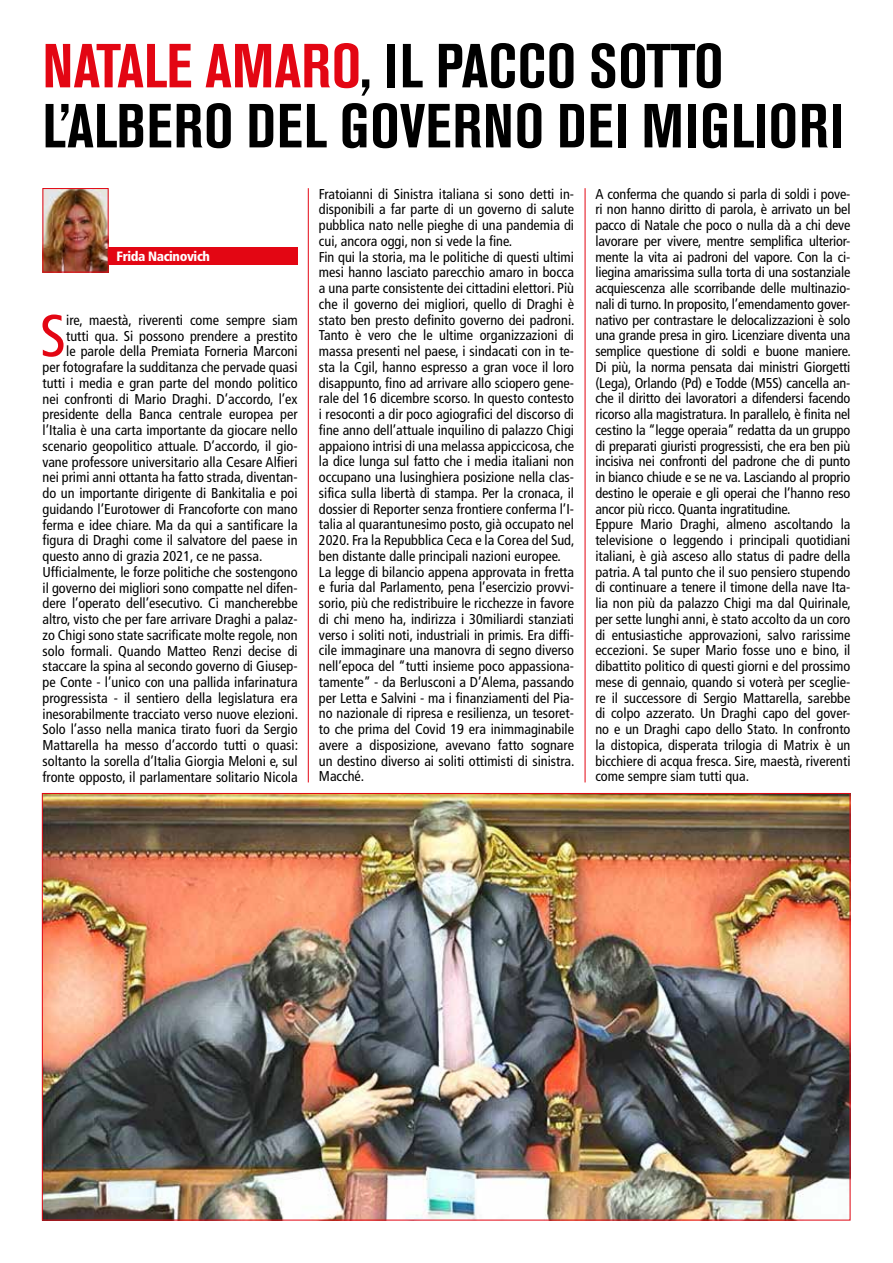
<style>
.page{position:relative;width:893px;height:1263px;background:#fff}
.page>*{position:absolute;margin:0;border:0;box-sizing:border-box;transform-origin:0 0}
.t1{font:700 condensed 61.5px/60px "Akzidenz Grotesk BE";letter-spacing:.015em;color:#000}
.t2{font:condensed 59.4px "Frutiger";color:#e30613}
.t3{font:condensed 14.25px/15.8px "Frutiger";color:#000}
.t4{font:900 condensed 13.5px "Frutiger";letter-spacing:-.03em;color:#fff}
.s1{color:#e30613}
</style>
<div class="page">
<img style="left:45px;top:190px;width:62px;height:80px">
<div style="left:43px;top:188px;width:66px;height:84px;border:1px solid #e30613"></div>
<div style="left:108px;top:248px;width:190px;height:17px;background:#e30613"></div>
<hr style="left:308px;top:188px;width:1px;height:594px;background:#e30613">
<hr style="left:585px;top:188px;width:1px;height:594px;background:#e30613">
<img style="left:44px;top:795px;width:804px;height:423px">
<h1 class="t1" style="left:43px;top:37px;width:802px"><span class="s1">NATALE AMARO</span>, IL PACCO SOTTO<br>L’ALBERO DEL GOVERNO DEI MIGLIORI</h1>
<p class="t4" style="left:117px;top:249px;width:95px">Frida Nacinovich</p>
<h2 class="t2" style="left:40px;top:301px;width:28px">S</h2>
<p class="t3" style="left:66px;top:312px;width:233px">ire, maestà, riverenti come sempre siam</p>
<p class="t3" style="left:66px;top:328px;width:233px">tutti qua. Si possono prendere a prestito</p>
<p class="t3" style="left:66px;top:344px;width:233px">le parole della Premiata Forneria Marconi</p>
<p class="t3" style="left:43px;top:359px;width:257px">per fotografare la sudditanza che pervade quasi</p>
<p class="t3" style="left:43px;top:375px;width:257px">tutti i media e gran parte del mondo politico</p>
<p class="t3" style="left:43px;top:391px;width:257px">nei confronti di Mario Draghi. D’accordo, l’ex</p>
<p class="t3" style="left:43px;top:407px;width:257px">presidente della Banca centrale europea per</p>
<p class="t3" style="left:43px;top:422px;width:257px">l’Italia è una carta importante da giocare nello</p>
<p class="t3" style="left:43px;top:438px;width:257px">scenario geopolitico attuale. D’accordo, il gio-</p>
<p class="t3" style="left:43px;top:454px;width:257px">vane professore universitario alla Cesare Alfieri</p>
<p class="t3" style="left:43px;top:470px;width:257px">nei primi anni ottanta ha fatto strada, diventan-</p>
<p class="t3" style="left:43px;top:485px;width:257px">do un importante dirigente di Bankitalia e poi</p>
<p class="t3" style="left:43px;top:501px;width:257px">guidando l’Eurotower di Francoforte con mano</p>
<p class="t3" style="left:43px;top:517px;width:257px">ferma e idee chiare. Ma da qui a santificare la</p>
<p class="t3" style="left:43px;top:533px;width:257px">figura di Draghi come il salvatore del paese in</p>
<p class="t3" style="left:43px;top:548px;width:221px">questo anno di grazia 2021, ce ne passa.</p>
<p class="t3" style="left:43px;top:564px;width:257px">Ufficialmente, le forze politiche che sostengono</p>
<p class="t3" style="left:43px;top:580px;width:257px">il governo dei migliori sono compatte nel difen-</p>
<p class="t3" style="left:43px;top:596px;width:257px">dere l’operato dell’esecutivo. Ci mancherebbe</p>
<p class="t3" style="left:43px;top:611px;width:257px">altro, visto che per fare arrivare Draghi a palaz-</p>
<p class="t3" style="left:43px;top:627px;width:257px">zo Chigi sono state sacrificate molte regole, non</p>
<p class="t3" style="left:43px;top:643px;width:257px">solo formali. Quando Matteo Renzi decise di</p>
<p class="t3" style="left:43px;top:659px;width:257px">staccare la spina al secondo governo di Giusep-</p>
<p class="t3" style="left:43px;top:674px;width:257px">pe Conte - l’unico con una pallida infarinatura</p>
<p class="t3" style="left:43px;top:690px;width:257px">progressista - il sentiero della legislatura era</p>
<p class="t3" style="left:43px;top:706px;width:257px">inesorabilmente tracciato verso nuove elezioni.</p>
<p class="t3" style="left:43px;top:722px;width:257px">Solo l’asso nella manica tirato fuori da Sergio</p>
<p class="t3" style="left:43px;top:737px;width:257px">Mattarella ha messo d’accordo tutti o quasi:</p>
<p class="t3" style="left:43px;top:753px;width:257px">soltanto la sorella d’Italia Giorgia Meloni e, sul</p>
<p class="t3" style="left:43px;top:769px;width:257px">fronte opposto, il parlamentare solitario Nicola</p>
<p class="t3" style="left:319px;top:186px;width:257px">Fratoianni di Sinistra italiana si sono detti in&shy;disponibili a far parte di un governo di salute pubblica nato nelle pieghe di una pandemia di cui, ancora oggi, non si vede la fine.<br>Fin qui la storia, ma le politiche di questi ultimi mesi hanno lasciato parecchio amaro in bocca a una parte consistente dei cittadini elettori. Più che il governo dei migliori, quello di Draghi è stato ben presto definito governo dei padroni.<br>Tanto è vero che le ultime organizzazioni di massa presenti nel paese, i sindacati con in te&shy;sta la Cgil, hanno espresso a gran voce il loro disappunto, fino ad arrivare allo sciopero gene&shy;rale del 16 dicembre scorso. In questo contesto i resoconti a dir poco agiografici del discorso di fine anno dell’attuale inquilino di palazzo Chigi appaiono intrisi di una melassa appiccicosa, che la dice lunga sul fatto che i media italiani non occupano una lusinghiera posizione nella clas&shy;sifica sulla libertà di stampa. Per la cronaca, il dossier di Reporter senza frontiere conferma l’I&shy;talia al quarantunesimo posto, già occupato nel 2020. Fra la Repubblica Ceca e la Corea del Sud, ben distante dalle principali nazioni europee.<br>La legge di bilancio appena approvata in fretta e furia dal Parlamento, pena l’esercizio provvi&shy;sorio, più che redistribuire le ricchezze in favore di chi meno ha, indirizza i 30miliardi stanziati verso i soliti noti, industriali in primis. Era diffi&shy;cile immaginare una manovra di segno diverso nell’epoca del “tutti insieme poco appassiona&shy;tamente” - da Berlusconi a D’Alema, passando per Letta e Salvini - ma i finanziamenti del Pia&shy;no nazionale di ripresa e resilienza, un tesoret&shy;to che prima del Covid 19 era inimmaginabile avere a disposizione, avevano fatto sognare un destino diverso ai soliti ottimisti di sinistra.<br>Macché.</p>
<p class="t3" style="left:595px;top:186px;width:257px">A conferma che quando si parla di soldi i pove&shy;ri non hanno diritto di parola, è arrivato un bel pacco di Natale che poco o nulla dà a chi deve lavorare per vivere, mentre semplifica ulterior&shy;mente la vita ai padroni del vapore. Con la ci&shy;liegina amarissima sulla torta di una sostanziale acquiescenza alle scorribande delle multinazio&shy;nali di turno. In proposito, l’emendamento gover&shy;nativo per contrastare le delocalizzazioni è solo una grande presa in giro. Licenziare diventa una semplice questione di soldi e buone maniere.<br>Di più, la norma pensata dai ministri Giorgetti (Lega), Orlando (Pd) e Todde (M5S) cancella an&shy;che il diritto dei lavoratori a difendersi facendo ricorso alla magistratura. In parallelo, è finita nel cestino la “legge operaia” redatta da un gruppo di preparati giuristi progressisti, che era ben più incisiva nei confronti del padrone che di punto in bianco chiude e se ne va. Lasciando al proprio destino le operaie e gli operai che l’hanno reso ancor più ricco. Quanta ingratitudine.<br>Eppure Mario Draghi, almeno ascoltando la televisione o leggendo i principali quotidiani italiani, è già asceso allo status di padre della patria. A tal punto che il suo pensiero stupendo di continuare a tenere il timone della nave Ita&shy;lia non più da palazzo Chigi ma dal Quirinale, per sette lunghi anni, è stato accolto da un coro di entusiastiche approvazioni, salvo rarissime eccezioni. Se super Mario fosse uno e bino, il dibattito politico di questi giorni e del prossimo mese di gennaio, quando si voterà per sceglie&shy;re il successore di Sergio Mattarella, sarebbe di colpo azzerato. Un Draghi capo del gover&shy;no e un Draghi capo dello Stato. In confronto la distopica, disperata trilogia di Matrix è un bicchiere di acqua fresca. Sire, maestà, riverenti come sempre siam tutti qua.</p>
</div>
